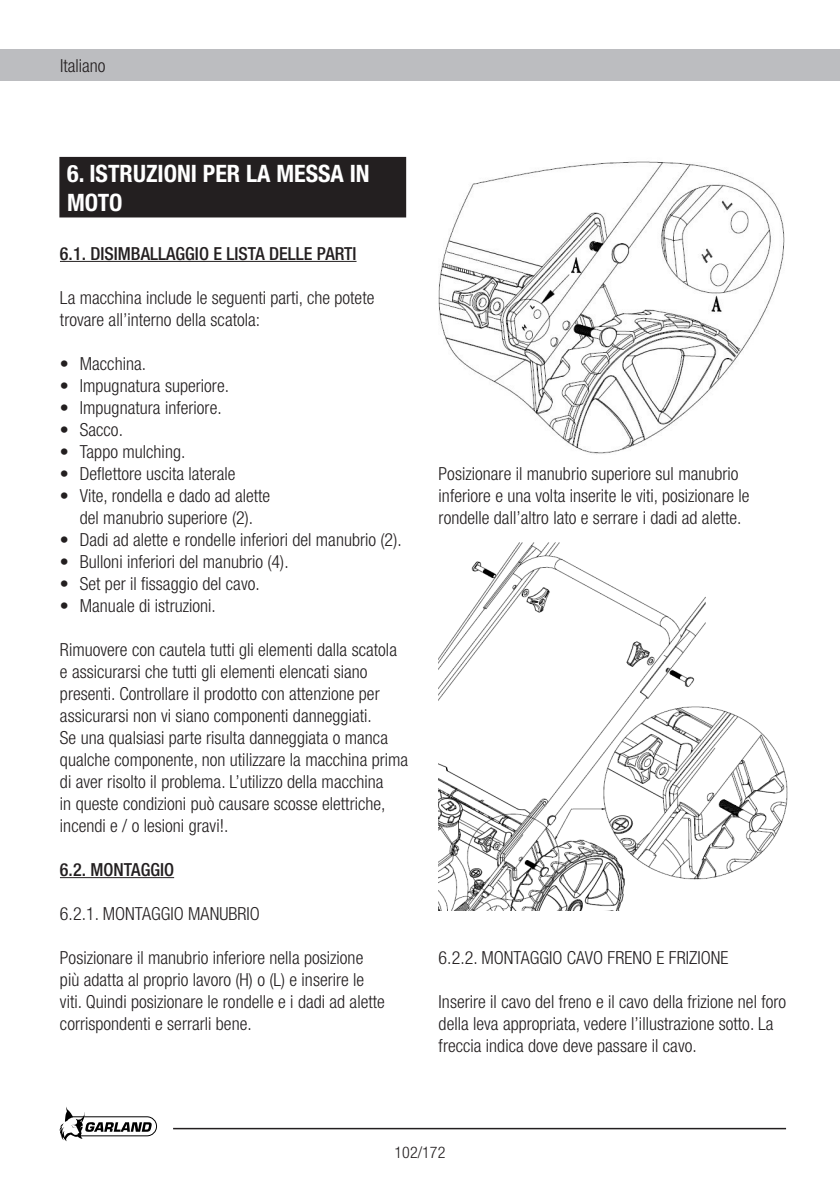
<style>
.page{position:relative;width:840px;height:1191px;background:#fff}
.page>*{position:absolute;margin:0;border:0;box-sizing:border-box;transform-origin:0 0}
.t1{font:700 condensed 24px "Helvetica Neue";color:#fff}
.TEXTO{font:300 condensed 18px/22px "Helvetica Neue";color:#231f20}
.t2{font:500 condensed 18px "Helvetica Neue";color:#231f20}
.t3{font:300 condensed 16px "Helvetica Neue";color:#231f20}
</style>
<div class="page">
<div style="left:0;top:50px;width:839px;height:31px;background:#bcbdc0"></div>
<svg style="left:59px;top:1107px;width:98px;height:34px"></svg>
<hr style="left:173px;top:1127px;width:612px;height:2px;background:#231f20">
<hr style="left:60px;top:261px;width:296px;height:1px;background:#231f20">
<hr style="left:60px;top:877px;width:114px;height:1px;background:#231f20">
<img style="left:438px;top:161px;width:347px;height:293px">
<img style="left:438px;top:542px;width:350px;height:368px">
<div style="left:60px;top:158px;width:345px;height:58px;background:#231f20"></div>
<div style="left:59px;top:157px;width:347px;height:60px;border:2px solid #231f20"></div>
<p class="TEXTO" style="left:60px;top:55px;width:47px">Italiano</p>
<p class="t1" style="left:67px;top:159px;width:304px">6. ISTRUZIONI PER LA MESSA IN</p>
<p class="t1" style="left:67px;top:188px;width:57px">MOTO</p>
<p class="t2" style="left:60px;top:242px;width:298px">6.1. DISIMBALLAGGIO E LISTA DELLE PARTI</p>
<p class="TEXTO" style="left:60px;top:286px;width:316px">La macchina include le seguenti parti, che potete trovare all’interno della scatola:</p>
<p class="TEXTO" style="left:60px;top:352px;width:88px">• Macchina.</p>
<p class="TEXTO" style="left:60px;top:374px;width:170px">• Impugnatura superiore.</p>
<p class="TEXTO" style="left:60px;top:396px;width:163px">• Impugnatura inferiore.</p>
<p class="TEXTO" style="left:60px;top:418px;width:64px">• Sacco.</p>
<p class="TEXTO" style="left:60px;top:440px;width:127px">• Tappo mulching.</p>
<p class="TEXTO" style="left:60px;top:462px;width:177px">• Deflettore uscita laterale</p>
<p class="TEXTO" style="left:60px;top:484px;width:212px">• Vite, rondella e dado ad alette</p>
<p class="TEXTO" style="left:80px;top:506px;width:175px">del manubrio superiore (2).</p>
<p class="TEXTO" style="left:60px;top:528px;width:343px">• Dadi ad alette e rondelle inferiori del manubrio (2).</p>
<p class="TEXTO" style="left:60px;top:550px;width:230px">• Bulloni inferiori del manubrio (4).</p>
<p class="TEXTO" style="left:60px;top:572px;width:201px">• Set per il fissaggio del cavo.</p>
<p class="TEXTO" style="left:60px;top:594px;width:157px">• Manuale di istruzioni.</p>
<p class="TEXTO" style="left:60px;top:638px;width:349px">Rimuovere con cautela tutti gli elementi dalla scatola e assicurarsi che tutti gli elementi elencati siano presenti. Controllare il prodotto con attenzione per assicurarsi non vi siano componenti danneggiati.<br>Se una qualsiasi parte risulta danneggiata o manca qualche componente, non utilizzare la macchina prima di aver risolto il problema. L’utilizzo della macchina<br>in queste condizioni può causare scosse elettriche, incendi e / o lesioni gravi!.</p>
<p class="t2" style="left:60px;top:858px;width:116px">6.2. MONTAGGIO</p>
<p class="TEXTO" style="left:60px;top:902px;width:201px">6.2.1. MONTAGGIO MANUBRIO</p>
<p class="TEXTO" style="left:60px;top:946px;width:326px">Posizionare il manubrio inferiore nella posizione più adatta al proprio lavoro (H) o (L) e inserire le viti. Quindi posizionare le rondelle e i dadi ad alette corrispondenti e serrarli bene.</p>
<p class="TEXTO" style="left:438px;top:462px;width:312px">Posizionare il manubrio superiore sul manubrio inferiore e una volta inserite le viti, posizionare le rondelle dall’altro lato e serrare i dadi ad alette.</p>
<p class="TEXTO" style="left:438px;top:946px;width:291px">6.2.2. MONTAGGIO CAVO FRENO E FRIZIONE</p>
<p class="TEXTO" style="left:438px;top:990px;width:349px">Inserire il cavo del freno e il cavo della frizione nel foro della leva appropriata, vedere l’illustrazione sotto. La freccia indica dove deve passare il cavo.</p>
<p class="t3" style="left:394px;top:1143px;width:52px">102/172</p>
</div>
